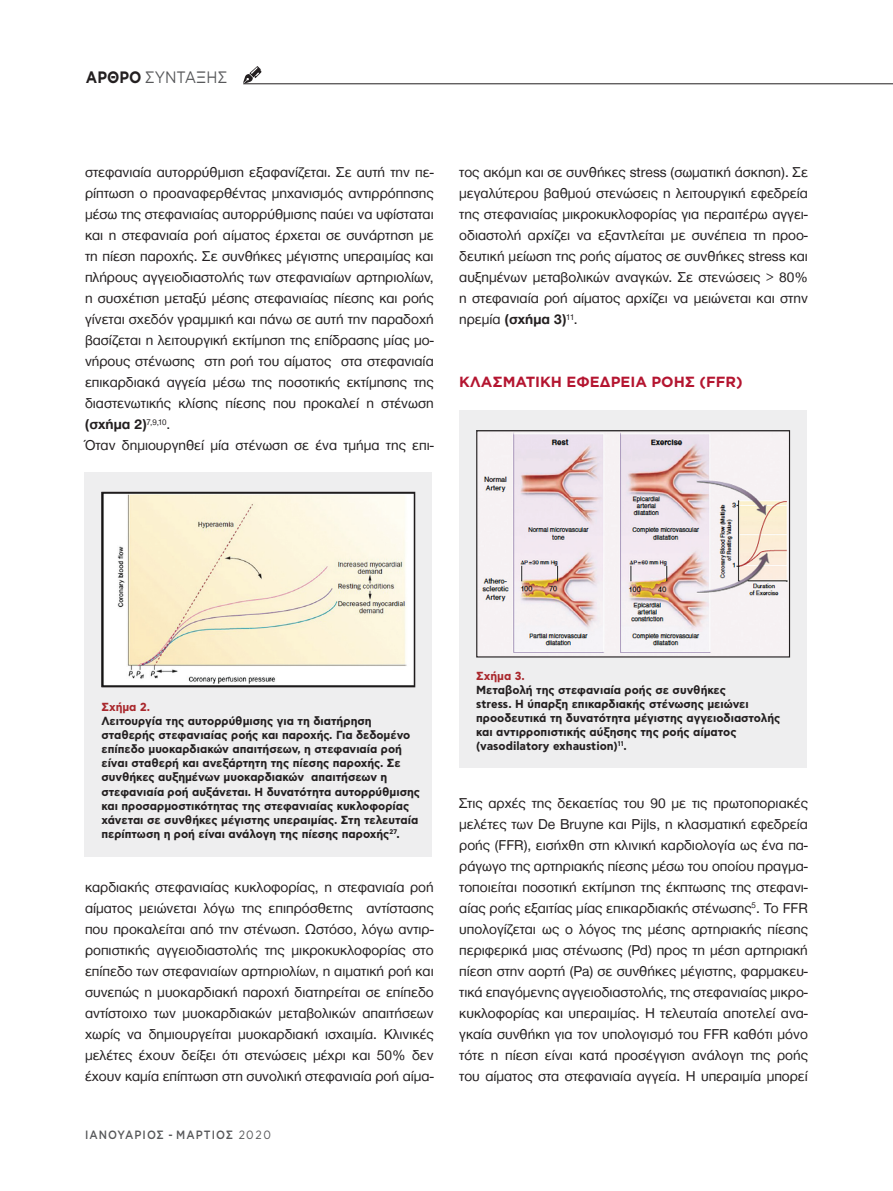
<style>
.page{position:relative;width:893px;height:1191px;background:#fff}
.page>*{position:absolute;margin:0;border:0;box-sizing:border-box;transform-origin:0 0}
.t1{font:16.5px "Gotham Greek";color:#57585a;scale:.88 1}
.t2{font:14.7px/21px "Helvetica Neue Greek";color:#231f20;text-align:justify}
.t3{font:700 14.7px "Gotham Greek";color:#b41530}
.t4{font:500 12px "Gotham Greek";letter-spacing:.1em;color:#57585a;scale:.88 1}
.t5{font:700 11.7px/14.1px "CF Asty Std";color:#231f20}
.t6{font:700 11.7px "CF Asty Std";color:#a9272c}
.s1{font-weight:700;color:#231f20}
.s2{font-weight:700}
.s3{font-weight:400}
</style>
<div class="page">
<svg style="left:243px;top:66px;width:19px;height:17px"></svg>
<hr style="left:243px;top:83px;width:650px;height:1px;background:#231f20">
<div style="left:84px;top:472px;width:348px;height:384px;background:#eeeeef"></div>
<img style="left:103px;top:494px;width:310px;height:191px">
<div style="left:101px;top:492px;width:314px;height:195px;border:1px solid #231f20"></div>
<div style="left:459px;top:410px;width:348px;height:358px;background:#eeeeef"></div>
<img style="left:482px;top:432px;width:306px;height:221px">
<div style="left:476px;top:430px;width:314px;height:227px;border:1px solid #231f20"></div>
<p class="t1" style="left:86px;top:68px;width:162px"><span class="s1">ΑΡΘΡΟ</span> ΣΥΝΤΑΞΗΣ</p>
<p class="t2" style="left:85px;top:162px;width:350px">στεφανιαία αυτορρύθμιση εξαφανίζεται. Σε αυτή την πε&shy;ρίπτωση ο προαναφερθέντας μηχανισμός αντιρρόπησης μέσω της στεφανιαίας αυτορρύθμισης παύει να υφίσταται και η στεφανιαία ροή αίματος έρχεται σε συνάρτηση με τη πίεση παροχής. Σε συνθήκες μέγιστης υπεραιμίας και πλήρους αγγειοδιαστολής των στεφανιαίων αρτηριολίων, η συσχέτιση μεταξύ μέσης στεφανιαίας πίεσης και ροής γίνεται σχεδόν γραμμική και πάνω σε αυτή την παραδοχή βασίζεται η λειτουργική εκτίμηση της επίδρασης μίας μο&shy;νήρους στένωσης στη ροή του αίματος στα στεφανιαία επικαρδιακά αγγεία μέσω της ποσοτικής εκτίμησης της διαστενωτικής κλίσης πίεσης που προκαλεί η στένωση <span class="s2">(σχήμα 2)</span><sup>7,9,10</sup>.</p>
<p class="t2" style="left:85px;top:435px;width:350px">Όταν δημιουργηθεί μία στένωση σε ένα τμήμα της επι-</p>
<p class="t2" style="left:459px;top:162px;width:350px">τος ακόμη και σε συνθήκες stress (σωματική άσκηση). Σε μεγαλύτερου βαθμού στενώσεις η λειτουργική εφεδρεία της στεφανιαίας μικροκυκλοφορίας για περαιτέρω αγγει&shy;οδιαστολή αρχίζει να εξαντλείται με συνέπεια τη προο&shy;δευτική μείωση της ροής αίματος σε συνθήκες stress και αυξημένων μεταβολικών αναγκών. Σε στενώσεις &gt; 80% η στεφανιαία ροή αίματος αρχίζει να μειώνεται και στην ηρεμία <span class="s2">(σχήμα 3)</span><sup>11</sup>.</p>
<p class="t3" style="left:459px;top:374px;width:285px">ΚΛΑΣΜΑΤΙΚΗ ΕΦΕΔΡΕΙΑ ΡΟΗ Σ (FFR)</p>
<p class="t6" style="left:101px;top:700px;width:50px">Σχήμα 2.</p>
<p class="t5" style="left:101px;top:715px;width:320px">Λειτουργία της αυτορρύθμισης για τη διατήρηση σταθερής στεφανιαίας ροής και παροχής. Για δεδομένο επίπεδο μυοκαρδιακών απαιτήσεων, η στεφανιαία ροή είναι σταθερή και ανεξάρτητη της πίεσης παροχής. Σε συνθήκες αυξημένων μυοκαρδιακών απαιτήσεων η στεφανιαία ροή αυξάνεται. Η δυνατότητα αυτορρύθμισης και προσαρμοστικότητας της στεφανιαίας κυκλοφορίας χάνεται σε συνθήκες μέγιστης υπεραιμίας. Στη τελευταία περίπτωση η ροή είναι ανάλογη της πίεσης παροχής<sup>27</sup>.</p>
<p class="t2" style="left:85px;top:876px;width:350px">καρδιακής στεφανιαίας κυκλοφορίας, η στεφανιαία ροή αίματος μειώνεται λόγω της επιπρόσθετης αντίστασης που προκαλείται από την στένωση. Ωστόσο, λόγω αντιρ&shy;ροπιστικής αγγειοδιαστολής της μικροκυκλοφορίας στο επίπεδο των στεφανιαίων αρτηριολίων, η αιματική ροή και συνεπώς η μυοκαρδιακή παροχή διατηρείται σε επίπεδο αντίστοιχο των μυοκαρδιακών μεταβολικών απαιτήσεων χωρίς να δημιουργείται μυοκαρδιακή ισχαιμία. Κλινικές μελέτες έχουν δείξει ότι στενώσεις μέχρι και 50% δεν έχουν καμία επίπτωση στη συνολική στεφανιαία ροή αίμα-</p>
<p class="t4" style="left:85px;top:1128px;width:213px">ΙΑΝΟΥΑΡΙΟΣ - ΜΑΡΤΙΟΣ <span class="s3">2020</span></p>
<p class="t6" style="left:476px;top:668px;width:50px">Σχήμα 3.</p>
<p class="t5" style="left:476px;top:683px;width:306px">Μεταβολή της στεφανιαία ροής σε συνθήκες<br>stress. Η ύπαρξη επικαρδιακής στένωσης μειώνει προοδευτικά τη δυνατότητα μέγιστης αγγειοδιαστολής και αντιρροπιστικής αύξησης της ροής αίματος (vasodilatory exhaustion)<sup>11</sup>.</p>
<p class="t2" style="left:459px;top:792px;width:350px">Στις αρχές της δεκαετίας του 90 με τις πρωτοποριακές μελέτες των De Bruyne και Pijls, η κλασματική εφεδρεία ροής (FFR), εισήχθη στη κλινική καρδιολογία ως ένα πα&shy;ράγωγο της αρτηριακής πίεσης μέσω του οποίου πραγμα&shy;τοποιείται ποσοτική εκτίμηση της έκπτωσης της στεφανι&shy;αίας ροής εξαιτίας μίας επικαρδιακής στένωσης<sup>5</sup>. Το FFR υπολογίζεται ως ο λόγος της μέσης αρτηριακής πίεσης περιφερικά μιας στένωσης (Pd) προς τη μέση αρτηριακή πίεση στην αορτή (Pa) σε συνθήκες μέγιστης, φαρμακευ&shy;τικά επαγόμενης αγγειοδιαστολής, της στεφανιαίας μικρο&shy;κυκλοφορίας και υπεραιμίας. Η τελευταία αποτελεί ανα&shy;γκαία συνθήκη για τον υπολογισμό του FFR καθότι μόνο τότε η πίεση είναι κατά προσέγγιση ανάλογη της ροής του αίματος στα στεφανιαία αγγεία. Η υπεραιμία μπορεί</p>
</div>
